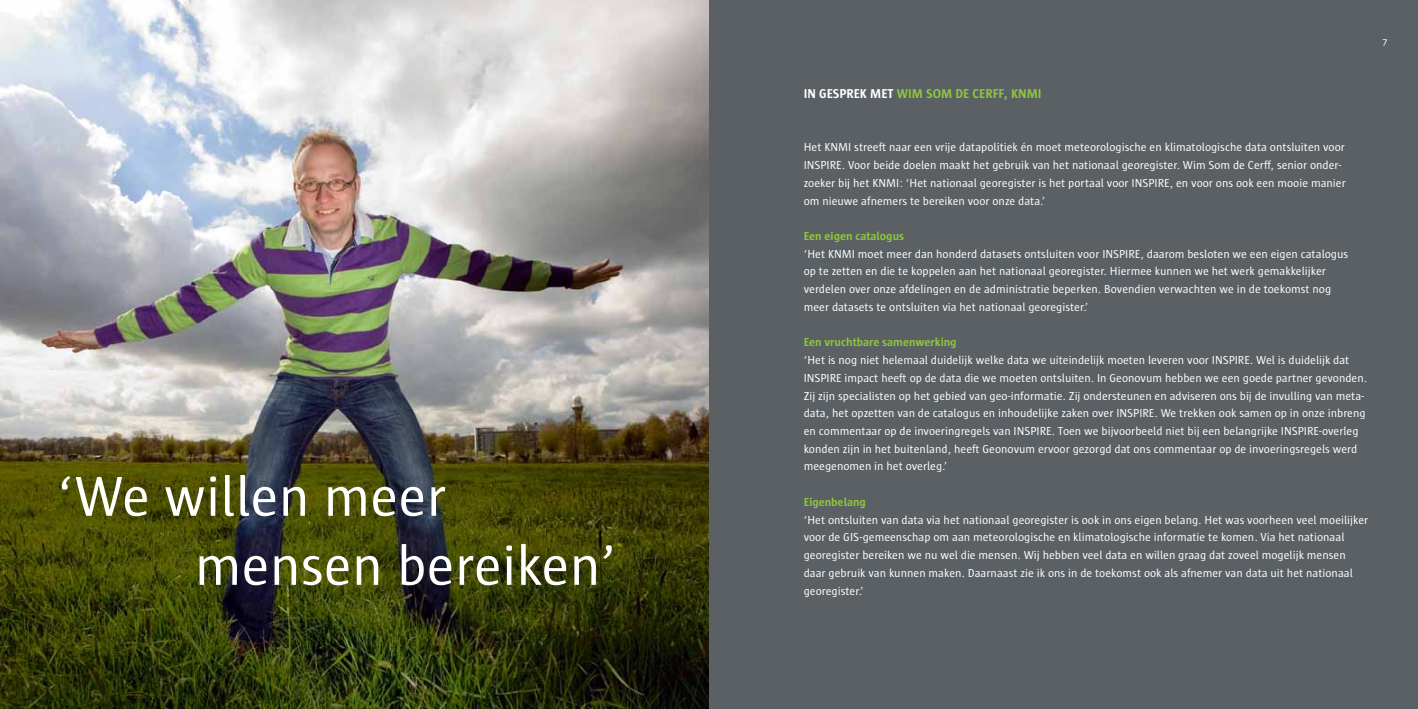
<style>
.page{position:relative;width:1418px;height:709px;background:#fff}
.page>*{position:absolute;margin:0;border:0;box-sizing:border-box;transform-origin:0 0}
.t1{font:57.5px/69px "Sun";color:#fff}
.t2{font:700 13.12px "Sun";color:#8dc63f}
.t3{font:11.88px/17.8px "Sun";color:#fff}
.t4{font:700 11.88px "Sun";color:#8dc63f}
.t5{font:10px "Sun";color:#fff}
.s1{color:#fff}
</style>
<div class="page">
<img style="left:0;top:0;width:709px;height:709px">
<div style="left:709px;top:0;width:708px;height:709px;background:#5b6064"></div>
<h1 class="t1" style="left:195px;top:462px;width:424px;text-indent:-138px">‘We willen meer mensen bereiken’</h1>
<p class="t5" style="left:1382px;top:36px;width:6px">7</p>
<p class="t2" style="left:803px;top:87px;width:217px"><span class="s1">In gesprek met</span> Wim Som de Cerff, KNM</p>
<p class="t2" style="left:1037px;top:87px;width:5px">I</p>
<p class="t3" style="left:803px;top:139px;width:543px">Het KNMI streeft naar een vrije datapolitiek én moet meteorologische en klimatologische data ontsluiten voor INSPIRE. Voor beide doelen maakt het gebruik van het nationaal georegister. Wim Som de Cerff, senior onder&shy;zoeker bij het KNMI: ‘Het nationaal georegister is het portaal voor INSPIRE, en voor ons ook een mooie manier om nieuwe afnemers te bereiken voor onze data.’</p>
<p class="t4" style="left:803px;top:229px;width:102px">Een eigen catalogus</p>
<p class="t3" style="left:803px;top:245px;width:546px">‘Het KNMI moet meer dan honderd datasets ontsluiten voor INSPIRE, daarom besloten we een eigen catalogus op te zetten en die te koppelen aan het nationaal georegister. Hiermee kunnen we het werk gemakkelijker verdelen over onze afdelingen en de administratie beperken. Bovendien verwachten we in de toekomst nog meer datasets te ontsluiten via het nationaal georegister.’</p>
<p class="t4" style="left:803px;top:336px;width:154px">Een vruchtbare samenwerking</p>
<p class="t3" style="left:803px;top:351px;width:565px">‘Het is nog niet helemaal duidelijk welke data we uiteindelijk moeten leveren voor INSPIRE. Wel is duidelijk dat INSPIRE impact heeft op de data die we moeten ontsluiten. In Geonovum hebben we een goede partner gevonden.<br>Zij zijn specialisten op het gebied van geo-informatie. Zij ondersteunen en adviseren ons bij de invulling van meta&shy;data, het opzetten van de catalogus en inhoudelijke zaken over INSPIRE. We trekken ook samen op in onze inbreng en commentaar op de invoeringregels van INSPIRE. Toen we bijvoorbeeld niet bij een belangrijke INSPIRE-overleg konden zijn in het buitenland, heeft Geonovum ervoor gezorgd dat ons commentaar op de invoeringsregels werd meegenomen in het overleg.’</p>
<p class="t4" style="left:803px;top:495px;width:64px">Eigenbelang</p>
<p class="t3" style="left:803px;top:511px;width:566px">‘Het ontsluiten van data via het nationaal georegister is ook in ons eigen belang. Het was voorheen veel moeilijker voor de GIS-gemeenschap om aan meteorologische en klimatologische informatie te komen. Via het nationaal georegister bereiken we nu wel die mensen. Wij hebben veel data en willen graag dat zoveel mogelijk mensen daar gebruik van kunnen maken. Daarnaast zie ik ons in de toekomst ook als afnemer van data uit het nationaal georegister.’</p>
</div>
